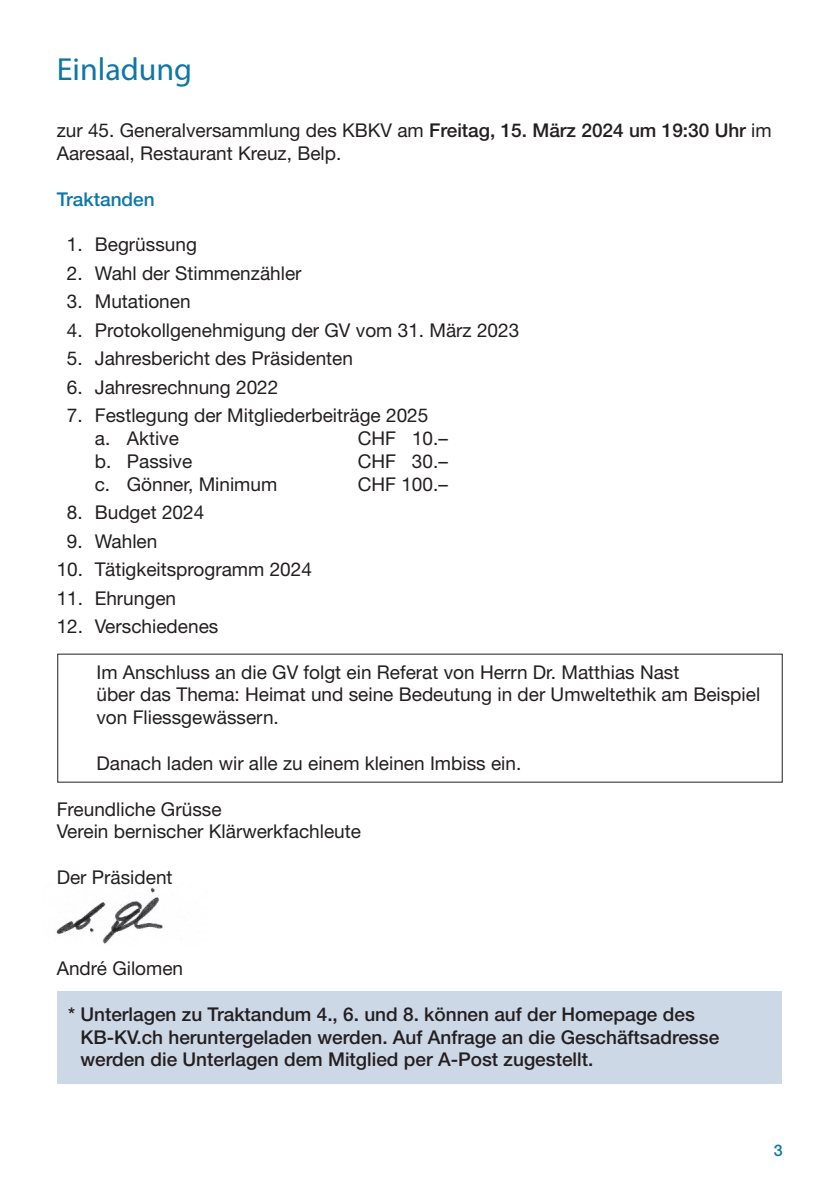
<style>
.page{position:relative;width:840px;height:1191px;background:#fff}
.page>*{position:absolute;margin:0;border:0;box-sizing:border-box;transform-origin:0 0}
.t1{font:32px "Myriad Pro";color:#0f76a6}
.t2{font:19px/22.8px "Helvetica Neue LT Std";color:#231f20}
.t3{font:500 19px/22.8px "Helvetica Neue LT Std";color:#231f20}
.t4{font:500 19px "Helvetica Neue LT Std";color:#0f76a6}
.t5{font:500 16px "Helvetica Neue LT Std";color:#0f76a6}
.s1{font-weight:500}
</style>
<div class="page">
<div style="left:58px;top:991px;width:723px;height:92px;background:#cdd8e6"></div>
<img style="left:56px;top:887px;width:107px;height:57px">
<h1 class="t1" style="left:57px;top:50px;width:137px">Einladung</h1>
<p class="t2" style="left:57px;top:119px;width:716px">zur 45. Generalversammlung des KBKV am <span class="s1">Freitag, 15. März 2024 um 19:30 Uhr</span> im<br>Aaresaal, Restaurant Kreuz, Belp.</p>
<p class="t4" style="left:57px;top:188px;width:99px">Traktanden</p>
<p class="t2" style="left:67px;top:233px;width:131px">1. Begrüssung</p>
<p class="t2" style="left:67px;top:261px;width:236px">2. Wahl der Stimmenzähler</p>
<p class="t2" style="left:67px;top:290px;width:125px">3. Mutationen</p>
<p class="t2" style="left:67px;top:318px;width:453px">4. Protokollgenehmigung der GV vom 31. März 2023</p>
<p class="t2" style="left:67px;top:347px;width:287px">5. Jahresbericht des Präsidenten</p>
<p class="t2" style="left:67px;top:375px;width:213px">6. Jahresrechnung 2022</p>
<p class="t2" style="left:95px;top:404px;width:335px;text-indent:-28px">7. Festlegung der Mitgliederbeiträge 2025 a. Aktive</p>
<p class="t2" style="left:357px;top:426px;width:92px">CHF 10.–</p>
<p class="t2" style="left:95px;top:449px;width:99px">b. Passive</p>
<p class="t2" style="left:357px;top:449px;width:92px">CHF 30.–</p>
<p class="t2" style="left:95px;top:472px;width:184px">c. Gönner, Minimum</p>
<p class="t2" style="left:357px;top:472px;width:92px">CHF 100.–</p>
<p class="t2" style="left:67px;top:501px;width:139px">8. Budget 2024</p>
<p class="t2" style="left:67px;top:529px;width:92px">9. Wahlen</p>
<p class="t2" style="left:57px;top:557px;width:256px">10. Tätigkeitsprogramm 2024</p>
<p class="t2" style="left:57px;top:586px;width:121px">11. Ehrungen</p>
<p class="t2" style="left:57px;top:614px;width:163px">12. Verschiedenes</p>
<p class="t2" style="left:96px;top:660px;width:665px">Im Anschluss an die GV folgt ein Referat von Herrn Dr. Matthias Nast<br>über das Thema: Heimat und seine Bedeutung in der Umweltethik am Beispiel von Fliessgewässern.</p>
<p class="t2" style="left:96px;top:751px;width:426px">Danach laden wir alle zu einem kleinen Imbiss ein.</p>
<p class="t2" style="left:57px;top:797px;width:305px">Freundliche Grüsse<br>Verein bernischer Klärwerkfachleute</p>
<p class="t2" style="left:57px;top:865px;width:117px">Der Präsident</p>
<p class="t2" style="left:57px;top:956px;width:128px">André Gilomen</p>
<p class="t3" style="left:80px;top:1002px;width:640px;text-indent:-12px">* Unterlagen zu Traktandum 4., 6. und 8. können auf der Homepage des<br>KB-KV.ch heruntergeladen werden. Auf Anfrage an die Geschäftsadresse werden die Unterlagen dem Mitglied per A-Post zugestellt.</p>
<p class="t5" style="left:773px;top:1140px;width:10px">3</p>
</div>
